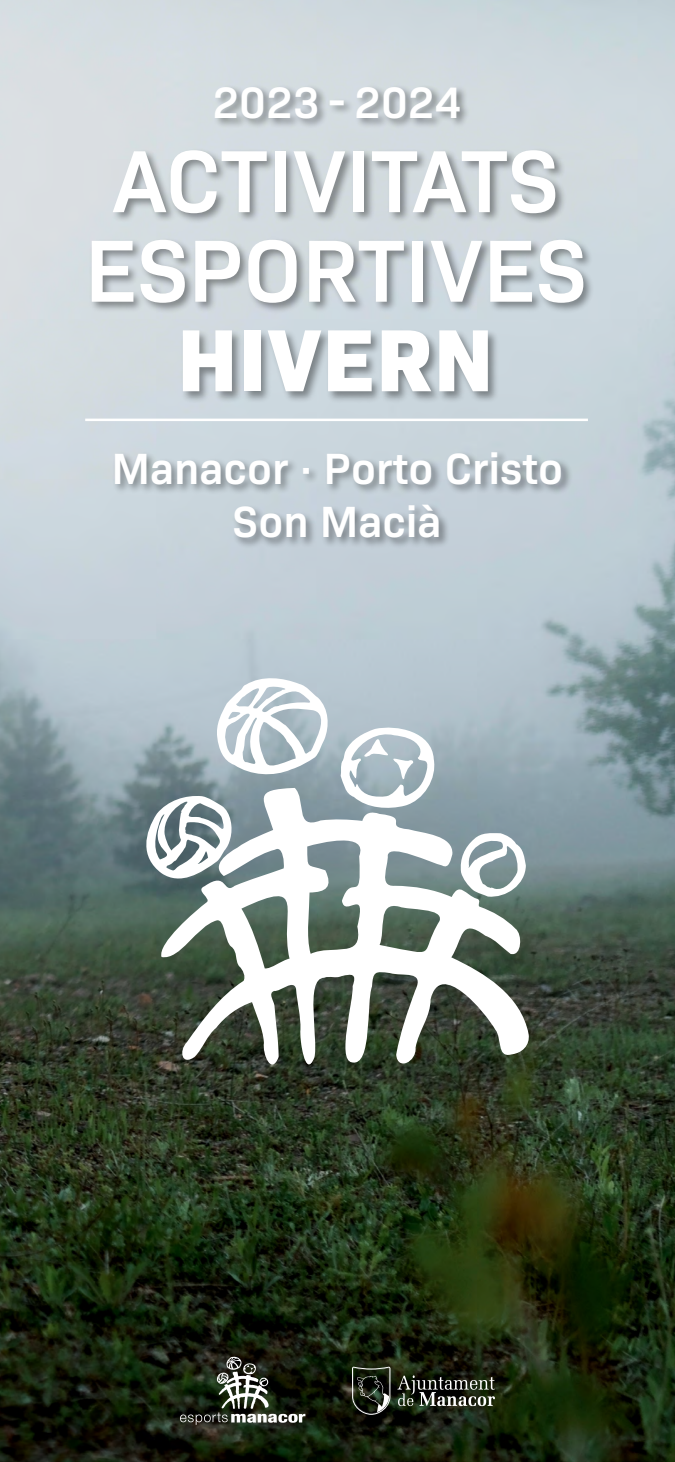
<style>
.page{position:relative;width:675px;height:1462px;background:#fff}
.page>*{position:absolute;margin:0;border:0;box-sizing:border-box;transform-origin:0 0}
.t1{font:600 89.5px/89.5px "Bio Sans";color:#fff;text-align:center}
.t2{font:800 89.5px "Bio Sans";letter-spacing:.01em;color:#fff}
.t3{font:600 44.69px "Bio Sans";color:#fff}
.t4{font:600 44.38px/53.2px "Bio Sans";color:#fff;text-align:center}
</style>
<div class="page">
<img style="left:0;top:0;width:675px;height:1462px">
<img style="left:106px;top:441px;width:471px;height:121px">
<img style="left:79px;top:76px;width:521px;height:353px">
<svg style="left:397px;top:1375px;width:98px;height:31px"></svg>
<svg style="left:352px;top:1366px;width:38px;height:48px"></svg>
<svg style="left:180px;top:1356px;width:125px;height:68px"></svg>
<svg style="left:140px;top:675px;width:390px;height:406px"></svg>
<p class="t3" style="left:213px;top:69px;width:250px">2023 - 2024</p>
<h1 class="t1" style="left:84px;top:129px;width:504px">ACTIVITATS<br>ESPORTIVES</h1>
<h1 class="t2" style="left:177px;top:290px;width:318px">HIVERN</h1>
<p class="t4" style="left:111px;top:438px;width:453px">Manacor · Porto Cristo<br>Son Macià</p>
</div>
